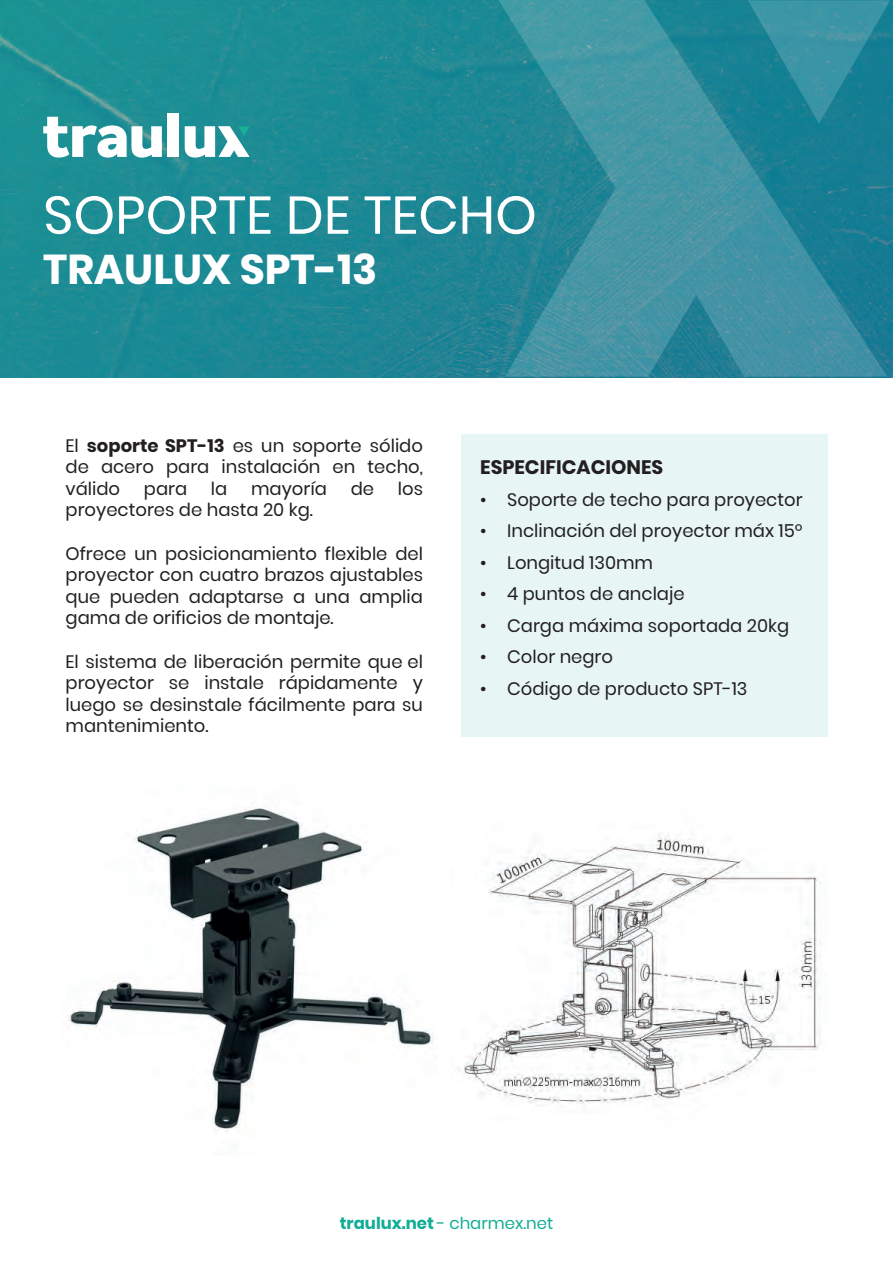
<style>
.page{position:relative;width:893px;height:1263px;background:#fff}
.page>*{position:absolute;margin:0;border:0;box-sizing:border-box;transform-origin:0 0}
.t1{font:52.95px "Poppins";color:#fff}
.t2{font:700 41.7px "Poppins";color:#fff}
.t3{font:700 19.5px "Poppins";color:#231f20}
.t4{font:18px/21.6px "Poppins";color:#231f20;text-align:justify}
.t5{font:16.5px "Poppins";color:#12ad96}
.s1{font-weight:700}
</style>
<div class="page">
<img style="left:0;top:0;width:893px;height:377px">
<svg style="left:498px;top:0;width:389px;height:377px;background:#348c9d"></svg>
<svg style="left:748px;top:0;width:142px;height:124px;background:#28899c"></svg>
<img style="left:67px;top:806px;width:367px;height:327px">
<img style="left:458px;top:833px;width:363px;height:273px">
<svg style="left:43px;top:117px;width:119px;height:41px"></svg>
<div style="left:168px;top:113px;width:11px;height:44px;background:#fff"></div>
<svg style="left:185px;top:126px;width:65px;height:32px"></svg>
<div style="left:461px;top:434px;width:366px;height:303px;background:#e7f6f4"></div>
<h1 class="t1" style="left:43px;top:185px;width:495px">SOPORTE DE TECHO</h1>
<h2 class="t2" style="left:43px;top:245px;width:336px">TRAULUX SPT-13</h2>
<p class="t4" style="left:66px;top:435px;width:359px">El <span class="s1">soporte SPT-13</span> es un soporte sólido de acero para instalación en techo, válido</p>
<p class="t4" style="left:144px;top:478px;width:45px">para</p>
<p class="t4" style="left:211px;top:478px;width:18px">la</p>
<p class="t4" style="left:251px;top:478px;width:78px">mayoría</p>
<p class="t4" style="left:351px;top:478px;width:25px">de</p>
<p class="t4" style="left:398px;top:478px;width:27px">los</p>
<p class="t4" style="left:66px;top:499px;width:249px">proyectores de hasta 20 kg.</p>
<p class="t4" style="left:66px;top:543px;width:359px">Ofrece un posicionamiento flexible del proyector con cuatro brazos ajustables que pueden adaptarse a una amplia gama de orificios de montaje.</p>
<p class="t4" style="left:66px;top:651px;width:359px">El sistema de liberación permite que el proyector se instale rápidamente y luego se desinstale fácilmente para su mantenimiento.</p>
<p class="t3" style="left:480px;top:456px;width:185px">ESPECIFICACIONES</p>
<p class="t4" style="left:480px;top:489px;width:324px">• Soporte de techo para proyector</p>
<p class="t4" style="left:480px;top:520px;width:324px">• Inclinación del proyector máx 15º</p>
<p class="t4" style="left:480px;top:552px;width:174px">• Longitud 130mm</p>
<p class="t4" style="left:480px;top:583px;width:206px">• 4 puntos de anclaje</p>
<p class="t4" style="left:480px;top:615px;width:310px">• Carga máxima soportada 20kg</p>
<p class="t4" style="left:480px;top:646px;width:134px">• Color negro</p>
<p class="t4" style="left:480px;top:678px;width:269px">• Código de producto SPT-13</p>
<p class="t5" style="left:340px;top:1214px;width:215px"><span class="s1">traulux.net</span> - charmex.net</p>
</div>
